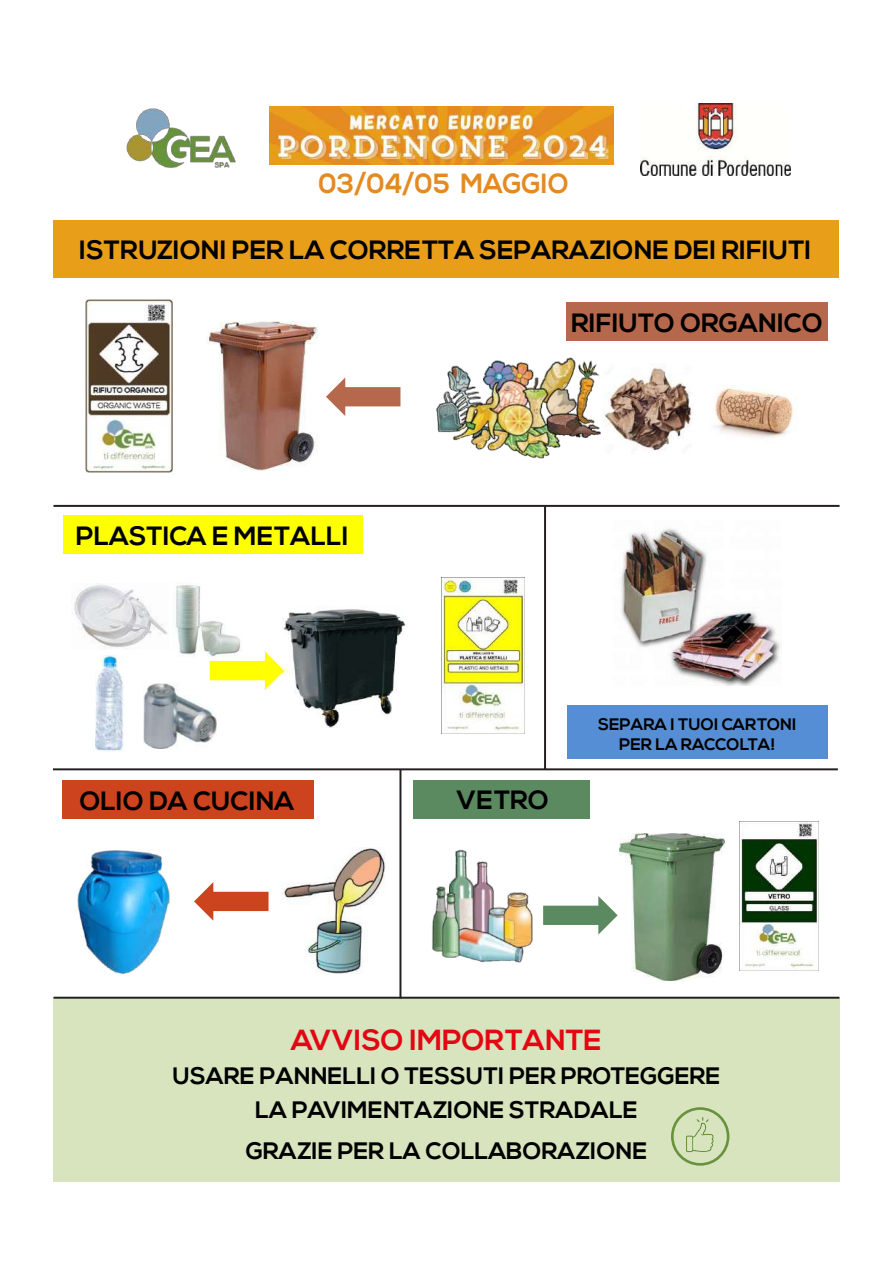
<style>
.page{position:relative;width:893px;height:1263px;background:#fff}
.page>*{position:absolute;margin:0;border:0;box-sizing:border-box;transform-origin:0 0}
.t1{font:700 29.1px "Nexa";color:#e30613}
.t2{font:700 27.75px "Nexa";color:#e48a21;scale:.95 1}
.t3{font:700 26.4px "Nexa";color:#000}
.t4{font:700 23.7px/34.3px "Nexa";color:#000;text-align:center}
.t5{font:700 16.65px/20px "Nexa";color:#000;text-align:center}
</style>
<div class="page">
<div style="left:53px;top:998px;width:786px;height:183px;background:#d7e4bd"></div>
<div style="left:53px;top:220px;width:786px;height:57px;background:#e99e1a"></div>
<img style="left:619px;top:833px;width:106px;height:147px">
<img style="left:207px;top:322px;width:111px;height:149px">
<img style="left:436px;top:357px;width:165px;height:102px">
<img style="left:602px;top:365px;width:91px;height:86px">
<img style="left:715px;top:387px;width:82px;height:51px">
<div style="left:567px;top:302px;width:261px;height:39px;background:#b6684c"></div>
<img style="left:86px;top:299px;width:86px;height:173px">
<img style="left:739px;top:821px;width:79px;height:150px">
<hr style="left:53px;top:505px;width:786px;height:2px;background:#231f20">
<img style="left:432px;top:849px;width:101px;height:114px">
<img style="left:441px;top:577px;width:83px;height:157px">
<div style="left:413px;top:780px;width:177px;height:39px;background:#5b8960"></div>
<hr style="left:53px;top:768px;width:785px;height:2px;background:#231f20">
<img style="left:144px;top:684px;width:73px;height:64px">
<img style="left:96px;top:655px;width:28px;height:96px">
<img style="left:72px;top:583px;width:96px;height:66px">
<img style="left:175px;top:585px;width:67px;height:70px">
<hr style="left:399px;top:769px;width:2px;height:229px;background:#231f20">
<img style="left:282px;top:848px;width:103px;height:126px">
<div style="left:63px;top:780px;width:251px;height:39px;background:#cd431d"></div>
<hr style="left:53px;top:997px;width:786px;height:2px;background:#231f20">
<svg style="left:326px;top:377px;width:74px;height:39px"></svg>
<svg style="left:210px;top:651px;width:72px;height:39px"></svg>
<svg style="left:194px;top:882px;width:75px;height:39px"></svg>
<svg style="left:543px;top:896px;width:75px;height:38px"></svg>
<img style="left:77px;top:850px;width:93px;height:125px">
<hr style="left:544px;top:505px;width:2px;height:264px;background:#231f20">
<img style="left:621px;top:528px;width:159px;height:157px">
<div style="left:63px;top:515px;width:299px;height:39px;background:#ffff04"></div>
<div style="left:567px;top:705px;width:260px;height:54px;background:#558ed5"></div>
<img style="left:282px;top:609px;width:124px;height:119px">
<img style="left:126px;top:108px;width:110px;height:60px">
<img style="left:640px;top:103px;width:150px;height:72px">
<img style="left:269px;top:107px;width:345px;height:58px">
<div style="left:671px;top:1107px;width:58px;height:59px;border:3px solid #68933d;border-radius:50%"></div>
<svg style="left:686px;top:1117px;width:28px;height:35px"></svg>
<p class="t2" style="left:319px;top:168px;width:265px">03/04/05 MAGGIO</p>
<p class="t3" style="left:79px;top:235px;width:734px">ISTRUZIONI PER LA CORRETTA SEPARAZIONE DEI RIFIUTI</p>
<p class="t3" style="left:571px;top:307px;width:253px">RIFIUTO ORGANICO</p>
<p class="t3" style="left:76px;top:521px;width:274px">PLASTICA E METALLI</p>
<p class="t3" style="left:80px;top:785px;width:216px">OLIO DA CUCINA</p>
<p class="t3" style="left:457px;top:785px;width:94px">VETRO</p>
<p class="t5" style="left:598px;top:714px;width:200px">SEPARA I TUOI CARTONI<br>PER LA RACCOLTA!</p>
<p class="t1" style="left:291px;top:1023px;width:312px">AVVISO IMPORTANTE</p>
<p class="t4" style="left:173px;top:1059px;width:549px">USARE PANNELLI O TESSUTI PER PROTEGGERE<br>LA PAVIMENTAZIONE STRADALE</p>
<p class="t4" style="left:246px;top:1135px;width:403px">GRAZIE PER LA COLLABORAZIONE</p>
</div>
